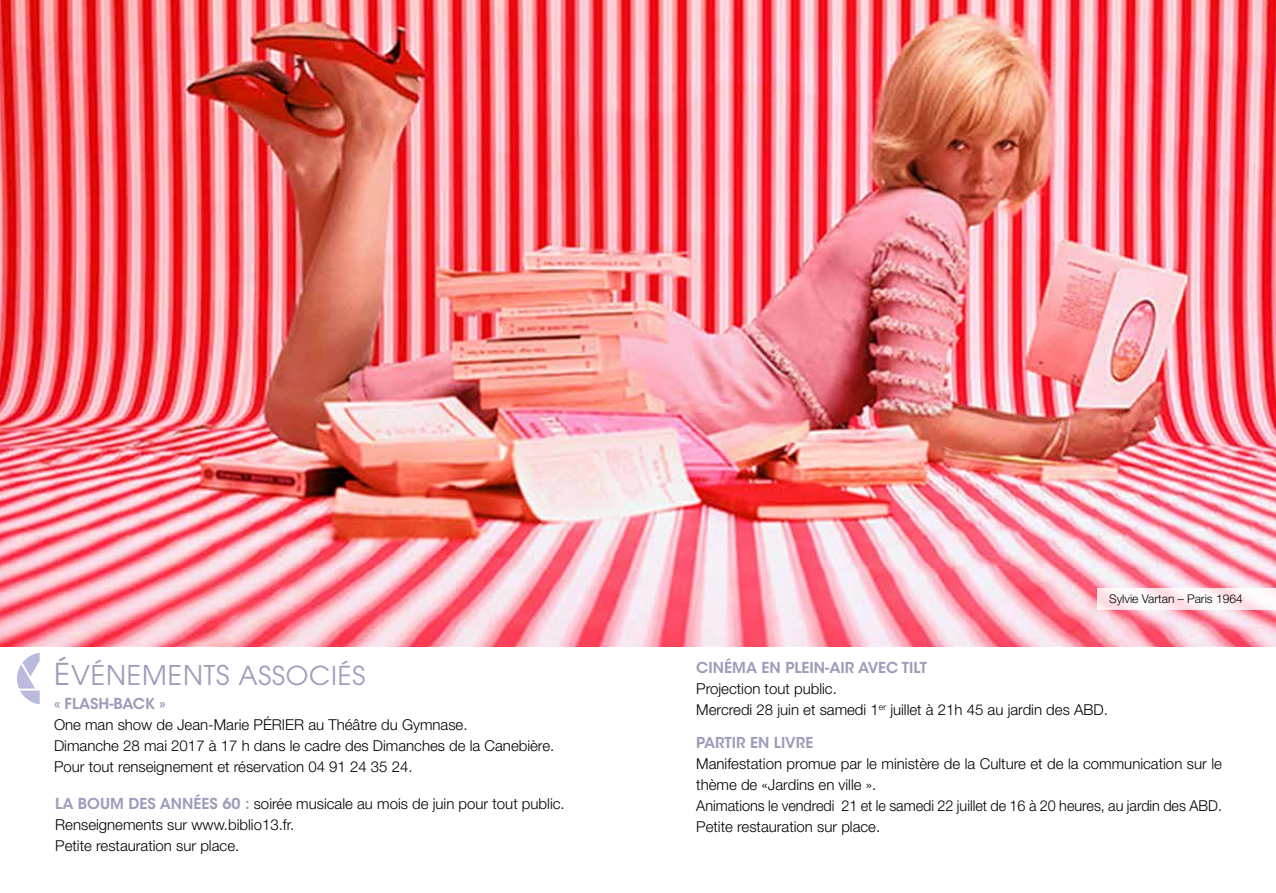
<style>
.page{position:relative;width:1276px;height:893px;background:#fff}
.page>*{position:absolute;margin:0;border:0;box-sizing:border-box;transform-origin:0 0}
.t1{font:27px "Avant Garde";letter-spacing:.03em;color:#9d9dbb}
.t2{font:300 15px/21px "Helvetica Neue LT Std";color:#000}
.t3{font:600 15px "ITC Avant Garde Std";color:#9d9dbb}
.t4{font:300 12px "Helvetica Neue LT Std";color:#000}
.s1{font-size:30px}
.s2{font-size:25.95px}
.s3{font-family:"ITC Avant Garde Std";font-weight:600;color:#9d9dbb}
</style>
<div class="page">
<img style="left:0;top:0;width:1276px;height:646px">
<svg style="left:17px;top:653px;width:23px;height:51px"></svg>
<svg style="left:1097px;top:588px;width:179px;height:21px;fill:#fef2f5"></svg>
<h1 class="t1" style="left:54px;top:659px;width:313px"><span class="s1">É</span>VÉNEMENTS <span class="s2">ASSOCIÉS</span></h1>
<p class="t3" style="left:54px;top:694px;width:113px">« FLASH-BACK »</p>
<p class="t2" style="left:54px;top:714px;width:502px">One man show de Jean-Marie PÉRIER au Théâtre du Gymnase.<br>Dimanche 28 mai 2017 à 17 h dans le cadre des Dimanches de la Canebière.<br>Pour tout renseignement et réservation 04 91 24 35 24.</p>
<p class="t2" style="left:55px;top:793px;width:511px"><span class="s3">LA BOUM DES ANNÉES 60 :</span> soirée musicale au mois de juin pour tout public.<br>Renseignements sur www.biblio13.fr.<br>Petite restauration sur place.</p>
<p class="t4" style="left:1109px;top:591px;width:135px">Sylvie Vartan – Paris 1964</p>
<p class="t3" style="left:696px;top:658px;width:232px">CINÉMA EN PLEIN-AIR AVEC TILT</p>
<p class="t2" style="left:696px;top:677px;width:413px">Projection tout public.<br>Mercredi 28 juin et samedi 1<sup>er</sup> juillet à 21h 45 au jardin des ABD.</p>
<p class="t3" style="left:696px;top:733px;width:119px">PARTIR EN LIVRE</p>
<p class="t2" style="left:696px;top:753px;width:527px">Manifestation promue par le ministère de la Culture et de la communication sur le thème de «Jardins en ville ».<br>Animations le vendredi 21 et le samedi 22 juillet de 16 à 20 heures, au jardin des ABD.<br>Petite restauration sur place.</p>
</div>
